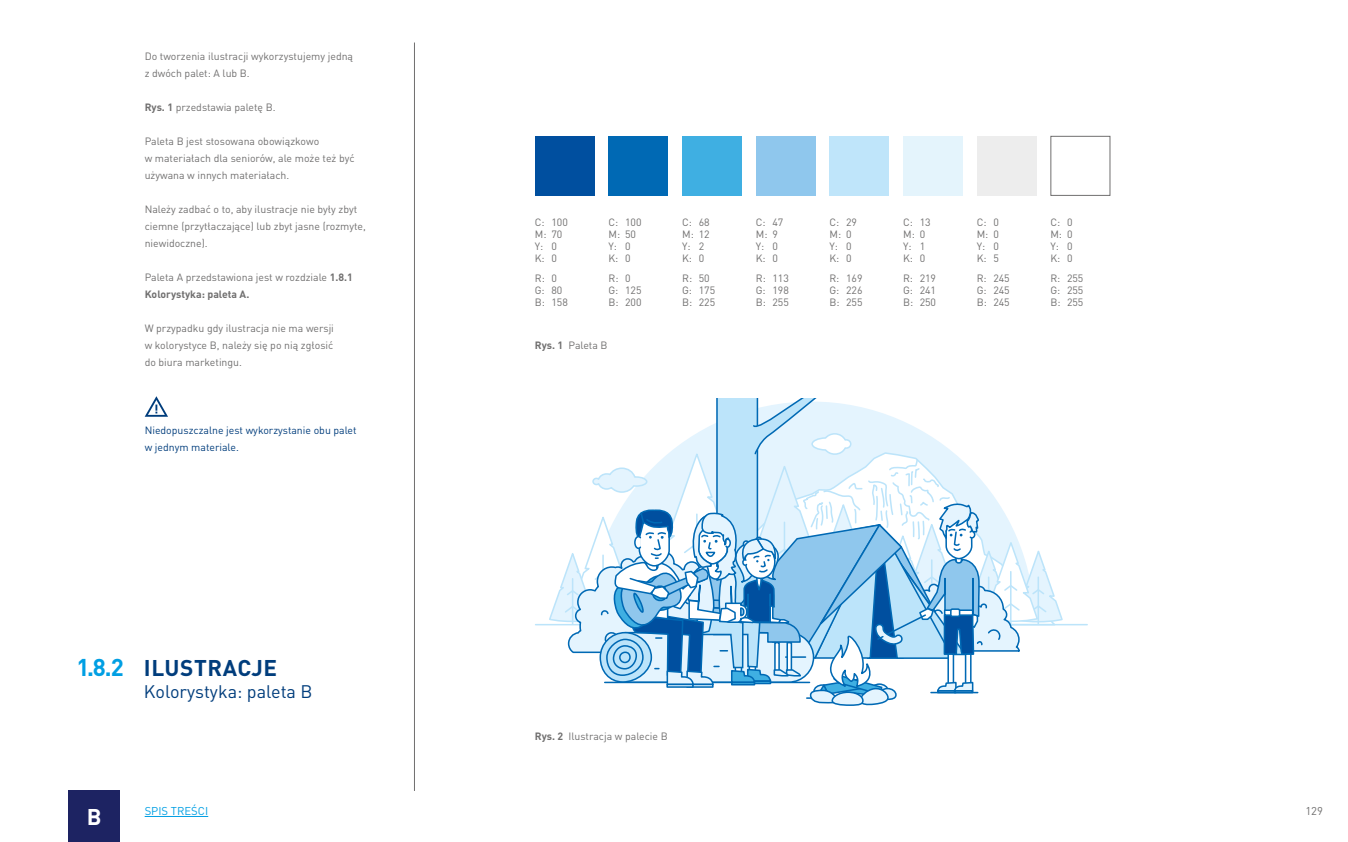
<style>
.page{position:relative;width:1348px;height:842px;background:#fff}
.page>*{position:absolute;margin:0;border:0;box-sizing:border-box;transform-origin:0 0}
.t1{font:700 22.5px "DIN Pro Pl";letter-spacing:.025em;color:#003d7c}
.t2{font:700 22.5px "DIN Pro Pl";color:#fff}
.t3{font:18px "DIN Pro Pl";color:#003d7c}
.t4{font:11.25px "DIN Pro Pl";color:#009fe3}
.t5{font:11.25px "DIN Pro Pl";color:#706f6f}
.t6{font:10.5px/12px "DIN Pro Pl";color:#706f6f}
.t7{font:10.5px/17px "DIN Pro Pl";color:#003d7c}
.s1{font-weight:700}
.s2{font-size:24px;color:#009fe3}
</style>
<div class="page">
<hr style="left:414px;top:43px;width:1px;height:748px;background:#706f6f">
<hr style="left:145px;top:816px;width:63px;height:1px;background:#009fe3">
<div style="left:69px;top:791px;width:51px;height:51px;background:#1d2362"></div>
<svg style="left:145px;top:396px;width:23px;height:21px"></svg>
<div style="left:1050px;top:136px;width:59px;height:60px;background:#fff;border:1px solid #706f6f"></div>
<div style="left:608px;top:136px;width:60px;height:60px;background:#0069b4"></div>
<div style="left:682px;top:136px;width:59px;height:60px;background:#3fafe2"></div>
<div style="left:829px;top:136px;width:59px;height:60px;background:#bfe5fa"></div>
<div style="left:903px;top:136px;width:59px;height:60px;background:#e4f4fc"></div>
<div style="left:534px;top:136px;width:60px;height:60px;background:#004f9f"></div>
<div style="left:755px;top:136px;width:60px;height:60px;background:#8fc7ed"></div>
<div style="left:976px;top:136px;width:60px;height:60px;background:#ededed"></div>
<hr style="left:535px;top:624px;width:551px;height:1px;background:#bce4fa">
<svg style="left:548px;top:398px;width:515px;height:308px"></svg>
<p class="t6" style="left:145px;top:47px;width:210px;line-height:17px">Do tworzenia ilustracji wykorzystujemy jedną z dwóch palet: A lub B.</p>
<p class="t6" style="left:145px;top:101px;width:132px"><span class="s1">Rys. 1</span> przedstawia paletę B.</p>
<p class="t6" style="left:145px;top:132px;width:211px;line-height:17px">Paleta B jest stosowana obowiązkowo<br>w materiałach dla seniorów, ale może też być używana w innych materiałach.</p>
<p class="t6" style="left:145px;top:200px;width:223px;line-height:17px">Należy zadbać o to, aby ilustracje nie były zbyt ciemne (przytłaczające) lub zbyt jasne (rozmyte, niewidoczne).</p>
<p class="t6" style="left:145px;top:268px;width:210px;line-height:17px">Paleta A przedstawiona jest w rozdziale <span class="s1">1.8.1<br>Kolorystyka: paleta A</span></p>
<p class="t6" style="left:145px;top:319px;width:191px;line-height:17px;text-align:justify">W przypadku gdy ilustracja nie ma wersji w kolorystyce B, należy się po nią zgłosić do biura marketingu.</p>
<p class="t7" style="left:145px;top:421px;width:213px">Niedopuszczalne jest wykorzystanie obu palet w jednym materiale.</p>
<h1 class="t1" style="left:76px;top:653px;width:202px"><span class="s2">1.8.2</span> ILUSTRACJE</h1>
<h2 class="t3" style="left:144px;top:680px;width:170px">Kolorystyka: paleta B</h2>
<p class="t6" style="left:534px;top:216px;width:35px">C: 100<br>M: 70<br>Y: 0<br>K: 0</p>
<p class="t6" style="left:534px;top:272px;width:35px">R: 0<br>G: 80<br>B: 158</p>
<p class="t6" style="left:608px;top:216px;width:35px">C: 100<br>M: 50<br>Y: 0<br>K: 0</p>
<p class="t6" style="left:608px;top:272px;width:35px">R: 0<br>G: 125<br>B: 200</p>
<p class="t6" style="left:534px;top:339px;width:74px"><span class="s1">Rys. 1</span> Paleta B</p>
<p class="t6" style="left:682px;top:216px;width:29px">C: 68<br>M: 12<br>Y: 2<br>K: 0</p>
<p class="t6" style="left:682px;top:272px;width:35px">R: 50<br>G: 175<br>B: 225</p>
<p class="t6" style="left:755px;top:216px;width:29px">C: 47<br>M: 9<br>Y: 0<br>K: 0</p>
<p class="t6" style="left:755px;top:272px;width:35px;text-align:justify">R: 113<br>G: 198<br>B: 255</p>
<p class="t6" style="left:829px;top:216px;width:29px">C: 29<br>M: 0<br>Y: 0<br>K: 0</p>
<p class="t6" style="left:829px;top:272px;width:35px;text-align:justify">R: 169<br>G: 226<br>B: 255</p>
<p class="t6" style="left:902px;top:216px;width:29px">C: 13<br>M: 0<br>Y: 1<br>K: 0</p>
<p class="t6" style="left:902px;top:272px;width:35px;text-align:justify">R: 219<br>G: 241<br>B: 250</p>
<p class="t6" style="left:976px;top:216px;width:24px;text-align:justify">C: 0<br>M: 0<br>Y: 0<br>K: 5</p>
<p class="t6" style="left:976px;top:272px;width:35px;text-align:justify">R: 245<br>G: 245<br>B: 245</p>
<p class="t6" style="left:1050px;top:216px;width:24px;text-align:justify">C: 0<br>M: 0<br>Y: 0<br>K: 0</p>
<p class="t6" style="left:1050px;top:272px;width:35px;text-align:justify">R: 255<br>G: 255<br>B: 255</p>
<p class="t6" style="left:534px;top:730px;width:134px"><span class="s1">Rys. 2</span> Ilustracja w palecie B</p>
<h1 class="t2" style="left:87px;top:801px;width:16px">B</h1>
<p class="t4" style="left:145px;top:804px;width:65px">SPIS TREŚCI</p>
<p class="t5" style="left:1305px;top:804px;width:19px">129</p>
</div>
